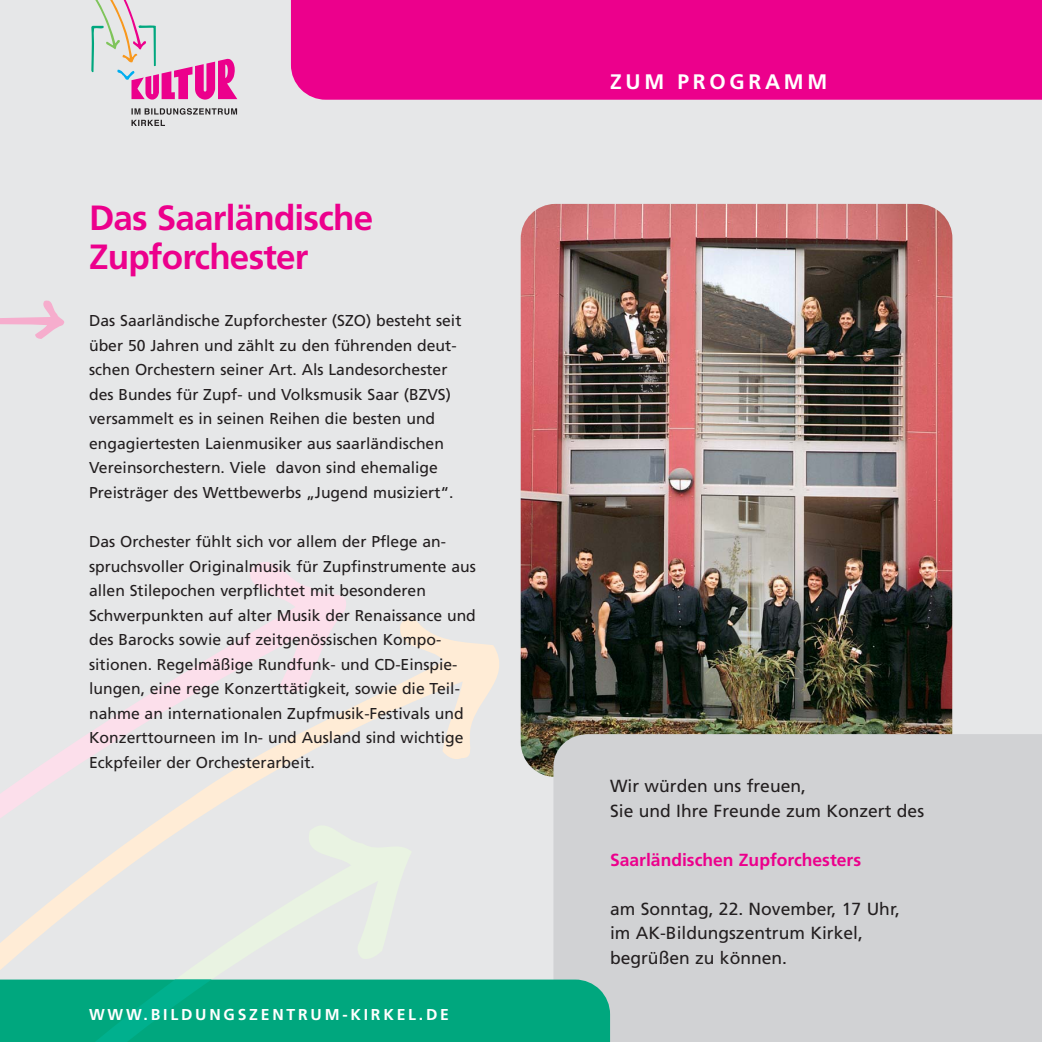
<style>
.page{position:relative;width:1042px;height:1042px;background:#fff}
.page>*{position:absolute;margin:0;border:0;box-sizing:border-box;transform-origin:0 0}
.t1{font:700 35px/38.5px "Frutiger";letter-spacing:-.02em;color:#ec008c}
.t2{font:700 21px "Frutiger";letter-spacing:.18em;color:#fff}
.t3{font:17.5px/24.5px "Frutiger";color:#231f20}
.t4{font:700 17.5px "Frutiger";color:#ec008c}
.t5{font:15.75px/24.5px "Frutiger";color:#231f20}
.t6{font:700 15.75px "Frutiger";letter-spacing:.18em;color:#fff}
</style>
<div class="page">
<div style="left:0;top:0;width:1041px;height:1042px;background:#e6e7e8"></div>
<img style="left:521px;top:204px;width:431px;height:573px;border-radius:35px">
<div style="left:553px;top:734px;width:488px;height:308px;background:#d1d2d4"></div>
<svg style="left:250px;top:562px;width:96px;height:54px"></svg>
<svg style="left:0;top:616px;width:499px;height:354px"></svg>
<svg style="left:76px;top:814px;width:336px;height:165px"></svg>
<svg style="left:0;top:979px;width:610px;height:63px;background:#03a880"></svg>
<svg style="left:0;top:300px;width:65px;height:39px"></svg>
<div style="left:291px;top:0;width:750px;height:100px;background:#ec008c"></div>
<svg style="left:91px;top:0;width:146px;height:100px"></svg>
<svg style="left:131px;top:108px;width:106px;height:18px"></svg>
<h1 class="t1" style="left:89px;top:201px;width:286px">Das Saarländische<br>Zupforchester</h1>
<p class="t5" style="left:89px;top:310px;width:374px">Das Saarländische Zupforchester (SZO) besteht seit über 50 Jahren und zählt zu den führenden deut&shy;schen Orchestern seiner Art. Als Landesorchester des Bundes für Zupf- und Volksmusik Saar (BZVS) versammelt es in seinen Reihen die besten und engagiertesten Laienmusiker aus saarländischen Vereinsorchestern. Viele davon sind ehemalige Preisträger des Wettbewerbs „Jugend musiziert“.</p>
<p class="t5" style="left:89px;top:530px;width:388px">Das Orchester fühlt sich vor allem der Pflege an&shy;spruchsvoller Originalmusik für Zupfinstrumente aus allen Stilepochen verpflichtet mit besonderen Schwerpunkten auf alter Musik der Renaissance und des Barocks sowie auf zeitgenössischen Kompo&shy;sitionen. Regelmäßige Rundfunk- und CD-Einspie&shy;lungen, eine rege Konzerttätigkeit, sowie die Teil&shy;nahme an internationalen Zupfmusik-Festivals und Konzerttourneen im In- und Ausland sind wichtige Eckpfeiler der Orchesterarbeit.</p>
<p class="t6" style="left:89px;top:1008px;width:361px">WWW.BILDUNGSZENTRUM-KIRKEL.DE</p>
<h2 class="t2" style="left:610px;top:74px;width:219px">ZUM PROGRAMM</h2>
<p class="t3" style="left:610px;top:775px;width:316px">Wir würden uns freuen,<br>Sie und Ihre Freunde zum Konzert des</p>
<p class="t4" style="left:610px;top:852px;width:252px">Saarländischen Zupforchesters</p>
<p class="t3" style="left:610px;top:897px;width:291px">am Sonntag, 22. November, 17 Uhr, im AK-Bildungszentrum Kirkel, begrüßen zu können.</p>
</div>
